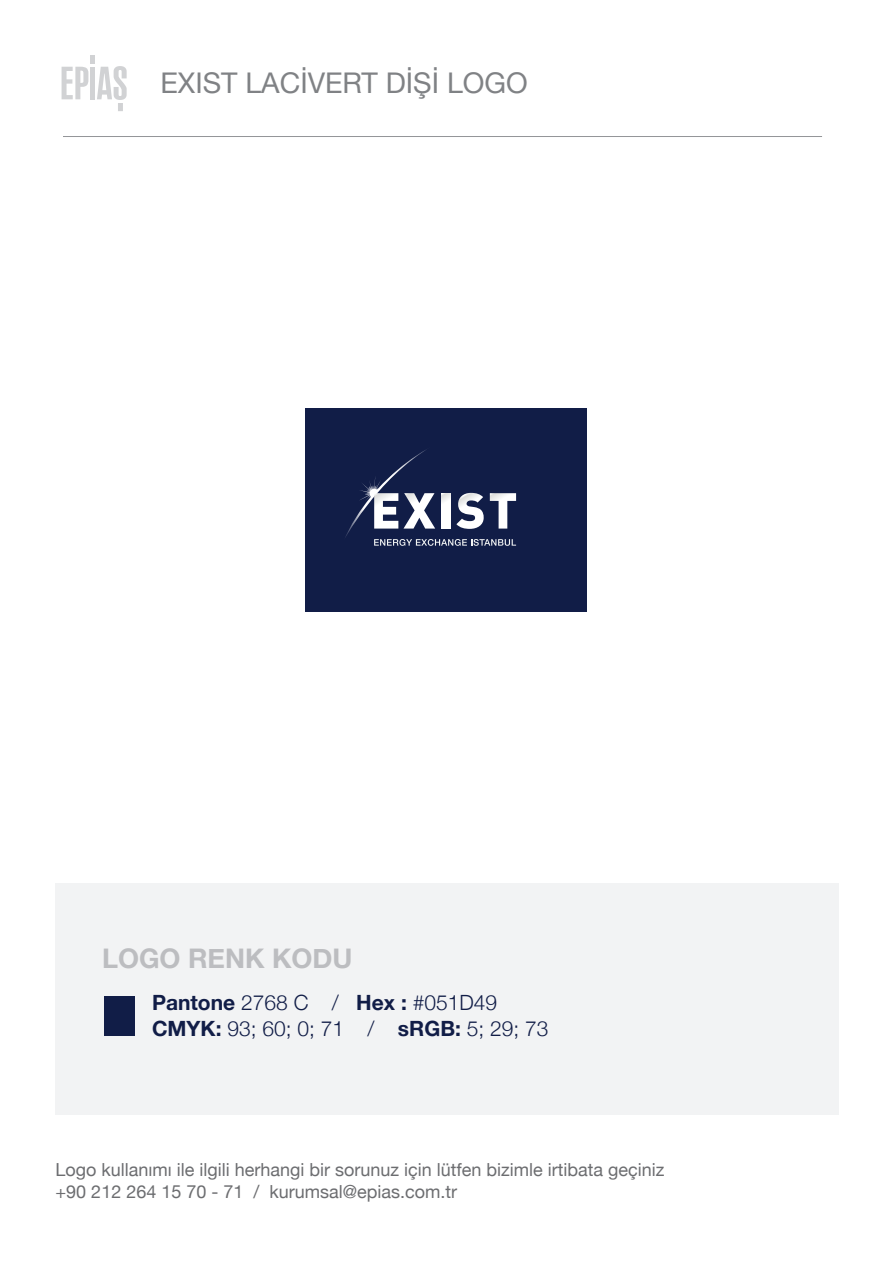
<style>
.page{position:relative;width:893px;height:1263px;background:#fff}
.page>*{position:absolute;margin:0;border:0;box-sizing:border-box;transform-origin:0 0}
.t1{font:28.5px "Helvetica Neue";color:#808285}
.t2{font:700 27px "Helvetica Neue";color:#bcbdc0}
.t3{font:300 21px/25.2px "Helvetica Neue";color:#111d47}
.t4{font:18px/21.6px "Helvetica Neue";color:#6c6d70}
.s1{font-weight:700}
</style>
<div class="page">
<div style="left:306px;top:408px;width:281px;height:203px;background:#111d47"></div>
<svg style="left:345px;top:449px;width:171px;height:97px"></svg>
<div style="left:56px;top:884px;width:782px;height:231px;background:#f2f3f4"></div>
<div style="left:104px;top:996px;width:31px;height:39px;background:#111d47"></div>
<hr style="left:63px;top:136px;width:759px;height:1px;background:#939598">
<svg style="left:62px;top:67px;width:26px;height:32px"></svg>
<div style="left:90px;top:67px;width:5px;height:32px;background:#d1d2d4"></div>
<div style="left:90px;top:55px;width:5px;height:9px;background:#d1d2d4"></div>
<svg style="left:97px;top:66px;width:30px;height:45px"></svg>
<h1 class="t1" style="left:160px;top:62px;width:369px">EXIST LACİVERT DİŞİ LOGO</h1>
<h2 class="t2" style="left:102px;top:937px;width:252px">LOGO RENK KODU</h2>
<p class="t3" style="left:152px;top:989px;width:398px"><span class="s1">Pantone</span> 2768 C / <span class="s1">Hex :</span> #051D49<br><span class="s1">CMYK:</span> 93; 60; 0; 71 / <span class="s1">sRGB:</span> 5; 29; 73</p>
<p class="t4" style="left:56px;top:1160px;width:611px">Logo kullanımı ile ilgili herhangi bir sorunuz için lütfen bizimle irtibata geçiniz +90 212 264 15 70 - 71 / kurumsal@epias.com.tr</p>
</div>
